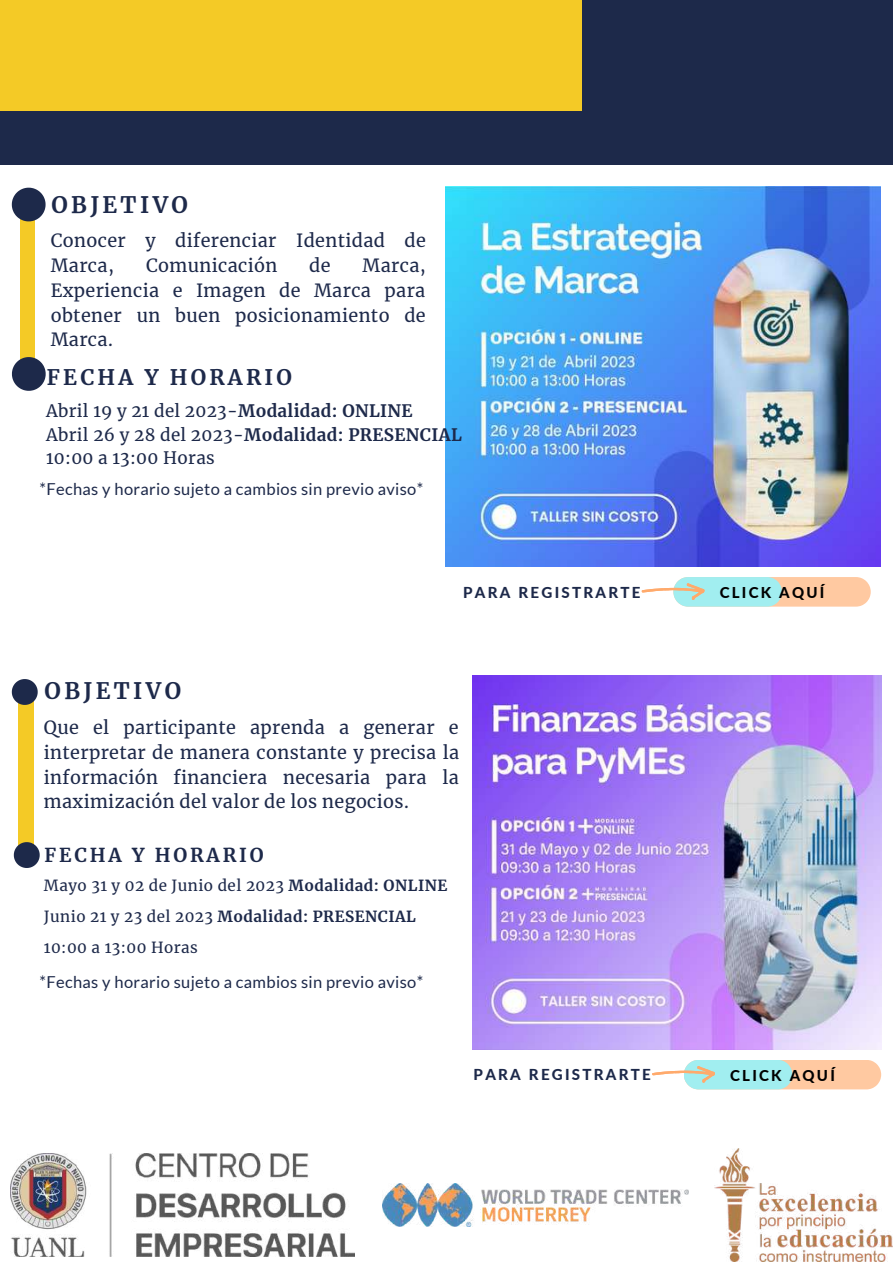
<style>
.page{position:relative;width:893px;height:1264px;background:#fff}
.page>*{position:absolute;margin:0;border:0;box-sizing:border-box;transform-origin:0 0}
.t1{font:700 22.5px "Merriweather";letter-spacing:.15em;color:#1d294a}
.t2{font:700 21.15px "Merriweather";letter-spacing:.15em;color:#1d294a}
.t3{font:700 19.05px "Merriweather";letter-spacing:.15em;color:#1d294a}
.t4{font:18px/24.8px "Merriweather";letter-spacing:.02em;color:#1d294a;text-align:justify}
.t5{font:16.95px/23.4px "Merriweather";letter-spacing:.02em;color:#1d294a}
.t6{font:16.5px "Lato";letter-spacing:.02em;color:#1d294a}
.t7{font:15.15px/31.2px "Merriweather";letter-spacing:.03em;color:#1d294a}
.t8{font:800 15.15px "Lato";letter-spacing:.15em;color:#1d294a}
.t9{font:800 15px "Lato";letter-spacing:.15em;color:#000}
.s1{font-weight:700}
</style>
<div class="page">
<div style="left:0;top:0;width:892px;height:164px;background:#1d294a"></div>
<div style="left:0;top:0;width:581px;height:110px;background:#f4ca26"></div>
<div style="left:21px;top:205px;width:13px;height:174px;background:#f4ca26"></div>
<svg style="left:12px;top:188px;width:34px;height:33px"></svg>
<svg style="left:12px;top:357px;width:34px;height:34px"></svg>
<img style="left:445px;top:187px;width:435px;height:379px">
<div style="left:19px;top:696px;width:14px;height:166px;background:#f4ca26"></div>
<svg style="left:14px;top:842px;width:26px;height:26px"></svg>
<img style="left:472px;top:675px;width:409px;height:374px">
<svg style="left:12px;top:679px;width:26px;height:26px"></svg>
<img style="left:10px;top:1153px;width:344px;height:103px">
<img style="left:715px;top:1148px;width:177px;height:113px">
<img style="left:383px;top:1183px;width:305px;height:43px">
<svg style="left:641px;top:577px;width:229px;height:29px;background:#d7dfce"></svg>
<svg style="left:652px;top:1060px;width:229px;height:29px;background:#d7dfce"></svg>
<p class="t1" style="left:51px;top:190px;width:138px">OBJETIVO</p>
<p class="t4" style="left:51px;top:228px;width:376px">Conocer y diferenciar Identidad de<br>Marca,</p>
<p class="t4" style="left:146px;top:253px;width:133px">Comunicación</p>
<p class="t4" style="left:309px;top:253px;width:23px">de</p>
<p class="t4" style="left:51px;top:253px;width:376px;text-indent:312px">Marca, Experiencia e Imagen de Marca para obtener un buen posicionamiento de Marca.</p>
<p class="t2" style="left:47px;top:364px;width:246px">FECHA Y HORARIO</p>
<p class="t5" style="left:46px;top:400px;width:417px">Abril 19 y 21 del 2023-<span class="s1">Modalidad: ONLINE<br></span>Abril 26 y 28 del 2023-<span class="s1">Modalidad: PRESENCIAL<br></span>10:00 a 13:00 Horas</p>
<p class="t6" style="left:40px;top:478px;width:385px">*Fechas y horario sujeto a cambios sin previo aviso*</p>
<p class="t1" style="left:45px;top:677px;width:138px">OBJETIVO</p>
<p class="t8" style="left:463px;top:582px;width:179px">PARA REGISTRARTE</p>
<p class="t9" style="left:719px;top:583px;width:106px">CLICK AQUÍ</p>
<p class="t4" style="left:44px;top:715px;width:416px">Que el participante aprenda a generar e interpretar de manera constante y precisa la información financiera necesaria para la maximización del valor de los negocios.</p>
<p class="t3" style="left:45px;top:843px;width:221px">FECHA Y HORARIO</p>
<p class="t7" style="left:44px;top:869px;width:405px">Mayo 31 y 02 de Junio del 2023 <span class="s1">Modalidad: ONLINE<br></span>Junio 21 y 23 del 2023 <span class="s1">Modalidad: PRESENCIAL<br></span>10:00 a 13:00 Horas</p>
<p class="t6" style="left:40px;top:971px;width:385px">*Fechas y horario sujeto a cambios sin previo aviso*</p>
<p class="t8" style="left:473px;top:1065px;width:179px">PARA REGISTRARTE</p>
<p class="t9" style="left:730px;top:1066px;width:106px">CLICK AQUÍ</p>
</div>
